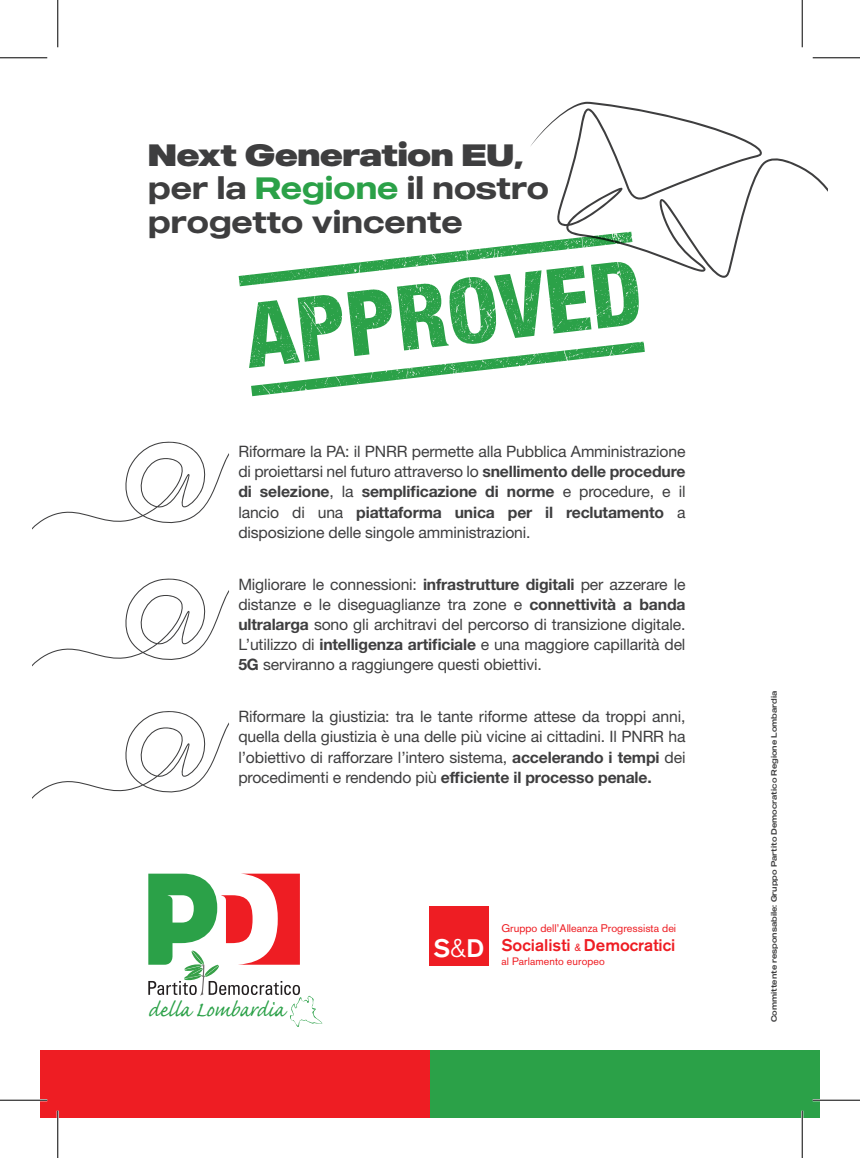
<style>
.page{position:relative;width:860px;height:1158px;background:#fff}
.page>*{position:absolute;margin:0;border:0;box-sizing:border-box;transform-origin:0 0}
.t1{font:500 30.8px/33.4px "MADE Outer Sans";color:#3e3e3f}
.t2{font:26.6px "Caflisch Script Pro";color:#2ba148}
.t3{font:500 25.2px "Akzidenz Grotesk BQ";color:#fff}
.t4{font:500 16.8px "Akzidenz Grotesk BQ";color:#ee1d23}
.t5{font:15.75px/20.1px "Helvetica Neue LT Std";letter-spacing:-.01em;color:#3e3e3f;text-align:justify}
.t6{font:10.85px "Akzidenz Grotesk";color:#ee1d23}
.t7{font:10.67px "Akzidenz Grotesk";letter-spacing:.01em;color:#ee1d23}
.t8{font:7.88px "MADE Outer Sans";color:#3e3e3f}
.s1{font-weight:900}
.s2{color:#2ba148}
.s3{font-weight:700}
.s4{font-family:"Akzidenz Grotesk";font-weight:300}
.s5{font-family:"Akzidenz Grotesk";font-weight:400;font-size:10.33px}
</style>
<div class="page">
<svg style="left:531px;top:102px;width:296px;height:176px"></svg>
<svg style="left:33px;top:441px;width:196px;height:88px"></svg>
<svg style="left:33px;top:578px;width:196px;height:88px"></svg>
<svg style="left:33px;top:711px;width:196px;height:87px"></svg>
<div style="left:40px;top:1050px;width:779px;height:67px;background:#ee1d23"></div>
<div style="left:430px;top:1050px;width:389px;height:67px;background:#2ba148"></div>
<div style="left:429px;top:905px;width:60px;height:60px;background:#ee1d23"></div>
<svg style="left:148px;top:873px;width:174px;height:153px"></svg>
<svg style="left:239px;top:232px;width:406px;height:164px"></svg>
<hr style="left:0;top:1098px;width:47px;height:3px;background:#fff">
<hr style="left:812px;top:1098px;width:48px;height:3px;background:#fff">
<hr style="left:57px;top:1110px;width:2px;height:47px;background:#fff">
<hr style="left:801px;top:1110px;width:2px;height:47px;background:#fff">
<hr style="left:0;top:57px;width:47px;height:1px;background:#000">
<hr style="left:812px;top:57px;width:48px;height:1px;background:#000">
<hr style="left:0;top:1099px;width:47px;height:1px;background:#000">
<hr style="left:812px;top:1099px;width:48px;height:1px;background:#000">
<hr style="left:57px;top:0;width:1px;height:47px;background:#000">
<hr style="left:57px;top:1110px;width:1px;height:47px;background:#000">
<hr style="left:802px;top:0;width:1px;height:47px;background:#000">
<hr style="left:802px;top:1110px;width:1px;height:47px;background:#000">
<h1 class="t1" style="left:148px;top:137px;width:402px"><span class="s1">Next Generation EU, </span>per la <span class="s2">Regione</span> il nostro progetto vincente</h1>
<p class="t5" style="left:238px;top:441px;width:448px">Riformare la PA: il PNRR permette alla Pubblica Amministrazione di proiettarsi nel futuro attraverso lo <span class="s3">snellimento delle procedure di selezione</span>, la <span class="s3">semplificazione di norme</span> e procedure, e il lancio di una <span class="s3">piattaforma unica per il reclutamento</span> a disposizione delle singole amministrazioni.</p>
<p class="t5" style="left:238px;top:574px;width:448px">Migliorare le connessioni: <span class="s3">infrastrutture digitali</span> per azzerare le distanze e le diseguaglianze tra zone e <span class="s3">connettività a banda ultralarga</span> sono gli architravi del percorso di transizione digitale.<br>L’utilizzo di <span class="s3">intelligenza artificiale</span> e una maggiore capillarità del <span class="s3">5G</span> serviranno a raggiungere questi obiettivi.</p>
<p class="t5" style="left:238px;top:706px;width:448px">Riformare la giustizia: tra le tante riforme attese da troppi anni, quella della giustizia è una delle più vicine ai cittadini. Il PNRR ha l’obiettivo di rafforzare l’intero sistema, <span class="s3">accelerando i tempi</span> dei procedimenti e rendendo più <span class="s3">efficiente il processo penale.</span></p>
<h2 class="t2" style="left:148px;top:995px;width:137px">della Lombardia</h2>
<h3 class="t3" style="left:433px;top:932px;width:52px">S<span class="s4">&amp;</span>D</h3>
<p class="t6" style="left:501px;top:921px;width:176px">Gruppo dell’Alleanza Progressista dei</p>
<p class="t4" style="left:501px;top:934px;width:176px">Socialisti <span class="s5">&amp;</span> Democratici</p>
<p class="t7" style="left:501px;top:954px;width:105px">al Parlamento europeo</p>
<p class="t8" style="left:769px;top:1022px;width:333px;rotate:-90deg">Committente responsabile: Gruppo Partito Democratico Regione Lombardia</p>
</div>
